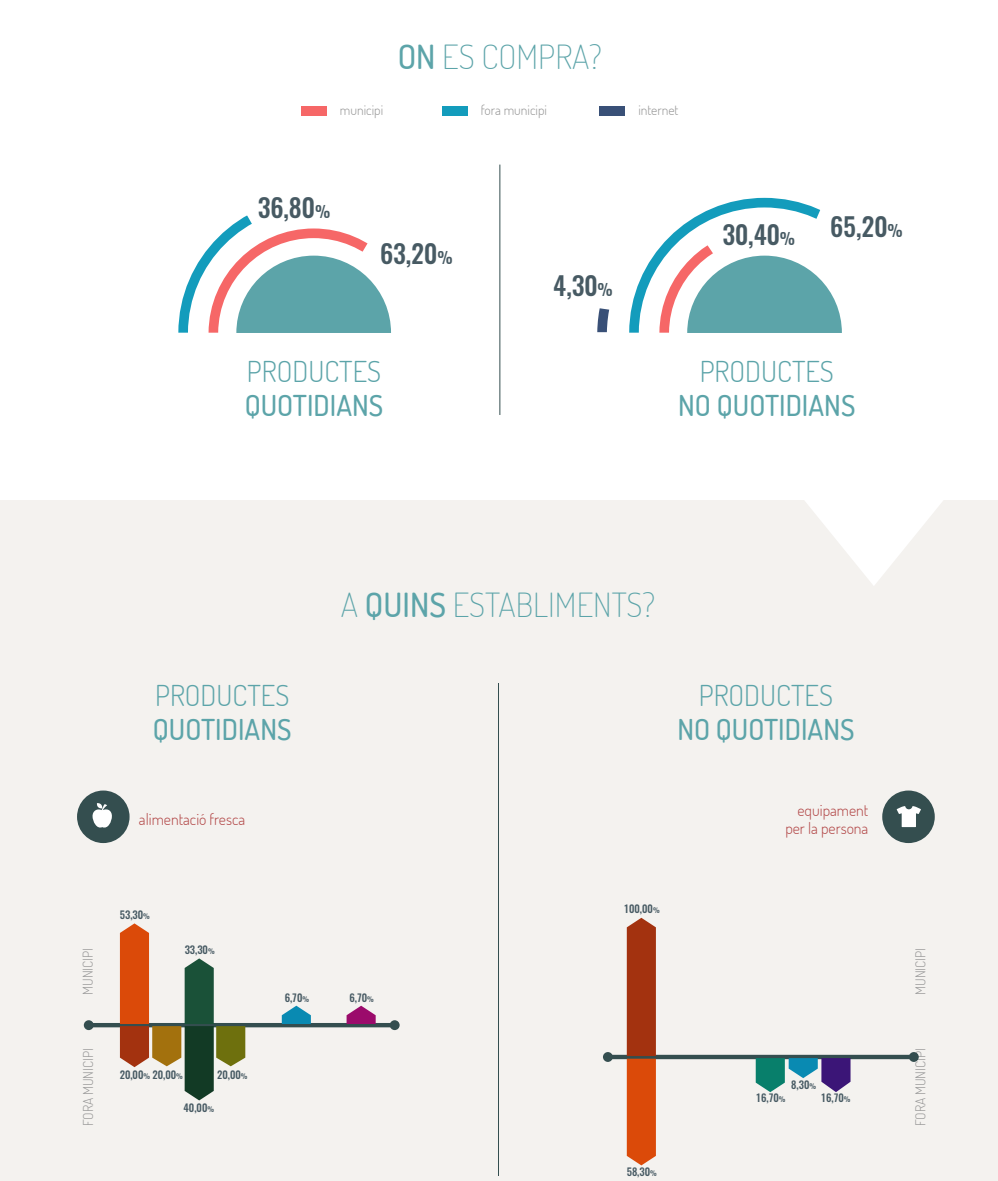
<style>
.page{position:relative;width:998px;height:1181px;background:#fff}
.page>*{position:absolute;margin:0;border:0;box-sizing:border-box;transform-origin:0 0}
.t1{font:200 33.25px "Dosis";color:#5ca4a9}
.t2{font:500 28.79px "Dosis";color:#5ca4a9}
.t3{font:300 28.79px "Dosis";color:#5ca4a9}
.t4{font:500 25.55px "Oswald";color:#475a63}
.t5{font:300 15.75px/18.4px "Dosis";color:#b24747;text-align:right}
.t6{font:300 13.65px "Dosis";color:#969696}
.t7{font:500 10.5px "Oswald";color:#475a63}
.s1{font-weight:500}
.s2{font-size:16.01px}
.s3{font-size:7px}
</style>
<div class="page">
<div style="left:301px;top:106px;width:25px;height:10px;background:#f66767"></div>
<div style="left:442px;top:106px;width:25px;height:10px;background:#139cbc"></div>
<div style="left:599px;top:106px;width:26px;height:10px;background:#395077"></div>
<hr style="left:499px;top:164px;width:1px;height:251px;background:#344e4f">
<div style="left:0;top:500px;width:998px;height:680px;background:#f4f2ef"></div>
<svg style="left:94px;top:1023px;width:296px;height:2px"></svg>
<div style="left:84px;top:1020px;width:10px;height:10px;background:#344e4f;border-radius:50%"></div>
<div style="left:390px;top:1020px;width:9px;height:10px;background:#344e4f;border-radius:50%"></div>
<div style="left:77px;top:790px;width:53px;height:53px;background:#344e4f;border-radius:50%"></div>
<svg style="left:92px;top:803px;width:20px;height:25px"></svg>
<hr style="left:498px;top:683px;width:1px;height:492px;background:#344e4f">
<svg style="left:805px;top:500px;width:138px;height:85px"></svg>
<div style="left:882px;top:790px;width:52px;height:53px;background:#344e4f;border-radius:50%"></div>
<svg style="left:896px;top:806px;width:24px;height:21px"></svg>
<div style="left:607px;top:1054px;width:307px;height:5px;background:#344e4f"></div>
<div style="left:603px;top:1052px;width:10px;height:9px;background:#344e4f;border-radius:50%"></div>
<div style="left:908px;top:1052px;width:10px;height:9px;background:#344e4f;border-radius:50%"></div>
<svg style="left:290px;top:1006px;width:13px;height:4px"></svg>
<svg style="left:120px;top:937px;width:125px;height:157px"></svg>
<svg style="left:755px;top:1058px;width:95px;height:34px"></svg>
<svg style="left:626px;top:919px;width:30px;height:245px;background:#bc532a"></svg>
<svg style="left:178px;top:215px;width:213px;height:118px"></svg>
<svg style="left:597px;top:198px;width:244px;height:135px"></svg>
<svg style="left:354px;top:1006px;width:14px;height:4px"></svg>
<div style="left:81px;top:854px;width:833px;height:13px;background:#f4f2ef"></div>
<div style="left:81px;top:871px;width:833px;height:14px;background:#f4f2ef"></div>
<div style="left:81px;top:889px;width:833px;height:13px;background:#f4f2ef"></div>
<div style="left:81px;top:906px;width:833px;height:13px;background:#f4f2ef"></div>
<svg style="left:119px;top:923px;width:537px;height:14px"></svg>
<svg style="left:119px;top:941px;width:537px;height:13px"></svg>
<svg style="left:119px;top:958px;width:537px;height:13px"></svg>
<svg style="left:119px;top:975px;width:537px;height:14px"></svg>
<svg style="left:119px;top:992px;width:537px;height:14px"></svg>
<svg style="left:84px;top:1010px;width:572px;height:13px"></svg>
<svg style="left:83px;top:1025px;width:573px;height:14px"></svg>
<svg style="left:119px;top:1042px;width:795px;height:14px"></svg>
<svg style="left:120px;top:1060px;width:794px;height:13px"></svg>
<svg style="left:120px;top:1077px;width:731px;height:14px"></svg>
<div style="left:81px;top:1094px;width:833px;height:14px;background:#f4f2ef"></div>
<div style="left:81px;top:1112px;width:833px;height:13px;background:#f4f2ef"></div>
<div style="left:81px;top:1129px;width:833px;height:13px;background:#f4f2ef"></div>
<div style="left:81px;top:1146px;width:833px;height:14px;background:#f4f2ef"></div>
<div style="left:81px;top:1164px;width:833px;height:13px;background:#f4f2ef"></div>
<h1 class="t1" style="left:398px;top:35px;width:206px"><span class="s1">ON</span> ES COMPRA?</h1>
<p class="t6" style="left:340px;top:101px;width:45px">municipi</p>
<p class="t6" style="left:481px;top:101px;width:68px">fora municipi</p>
<p class="t6" style="left:638px;top:101px;width:42px">internet</p>
<h3 class="t4" style="left:258px;top:195px;width:74px">36,80<span class="s2">%</span></h3>
<h3 class="t4" style="left:380px;top:240px;width:74px">63,20<span class="s2">%</span></h3>
<h3 class="t4" style="left:553px;top:272px;width:61px">4,30<span class="s2">%</span></h3>
<h3 class="t4" style="left:722px;top:221px;width:74px">30,40<span class="s2">%</span></h3>
<h3 class="t4" style="left:830px;top:213px;width:74px">65,20<span class="s2">%</span></h3>
<h2 class="t3" style="left:247px;top:352px;width:136px">PRODUCTES</h2>
<h2 class="t2" style="left:245px;top:387px;width:140px">QUOTIDIANS</h2>
<h2 class="t3" style="left:699px;top:352px;width:136px">PRODUCTES</h2>
<h2 class="t2" style="left:678px;top:387px;width:179px">NO QUOTIDIANS</h2>
<h2 class="t3" style="left:155px;top:676px;width:136px">PRODUCTES</h2>
<h2 class="t2" style="left:153px;top:710px;width:140px">QUOTIDIANS</h2>
<h3 class="t5" style="left:139px;top:809px;width:108px">alimentació fresca</h3>
<p class="t6" style="left:79px;top:994px;width:48px;rotate:-90deg">MUNICIPI</p>
<p class="t6" style="left:79px;top:1126px;width:79px;rotate:-90deg">FORA MUNICIPI</p>
<p class="t7" style="left:120px;top:909px;width:32px">53,30<span class="s3">%</span></p>
<p class="t7" style="left:185px;top:944px;width:32px">33,30<span class="s3">%</span></p>
<p class="t7" style="left:120px;top:1068px;width:65px">20,00<span class="s3">%</span> 20,00<span class="s3">%</span></p>
<p class="t7" style="left:217px;top:1068px;width:32px">20,00<span class="s3">%</span></p>
<p class="t7" style="left:183px;top:1101px;width:32px">40,00<span class="s3">%</span></p>
<p class="t7" style="left:285px;top:991px;width:26px">6,70<span class="s3">%</span></p>
<h1 class="t1" style="left:341px;top:582px;width:316px">A <span class="s1">QUINS</span> ESTABLIMENTS?</h1>
<h2 class="t3" style="left:698px;top:676px;width:136px">PRODUCTES</h2>
<h2 class="t2" style="left:677px;top:710px;width:179px">NO QUOTIDIANS</h2>
<h3 class="t5" style="left:785px;top:800px;width:85px">equipament per la persona</h3>
<p class="t7" style="left:624px;top:903px;width:37px">100,00<span class="s3">%</span></p>
<p class="t7" style="left:349px;top:991px;width:26px">6,70<span class="s3">%</span></p>
<p class="t7" style="left:626px;top:1165px;width:32px">58,30<span class="s3">%</span></p>
<p class="t7" style="left:791px;top:1079px;width:26px">8,30<span class="s3">%</span></p>
<p class="t7" style="left:756px;top:1092px;width:31px">16,70<span class="s3">%</span></p>
<p class="t7" style="left:820px;top:1091px;width:31px">16,70<span class="s3">%</span></p>
<p class="t6" style="left:911px;top:994px;width:48px;rotate:-90deg">MUNICIPI</p>
<p class="t6" style="left:911px;top:1126px;width:79px;rotate:-90deg">FORA MUNICIPI</p>
</div>
